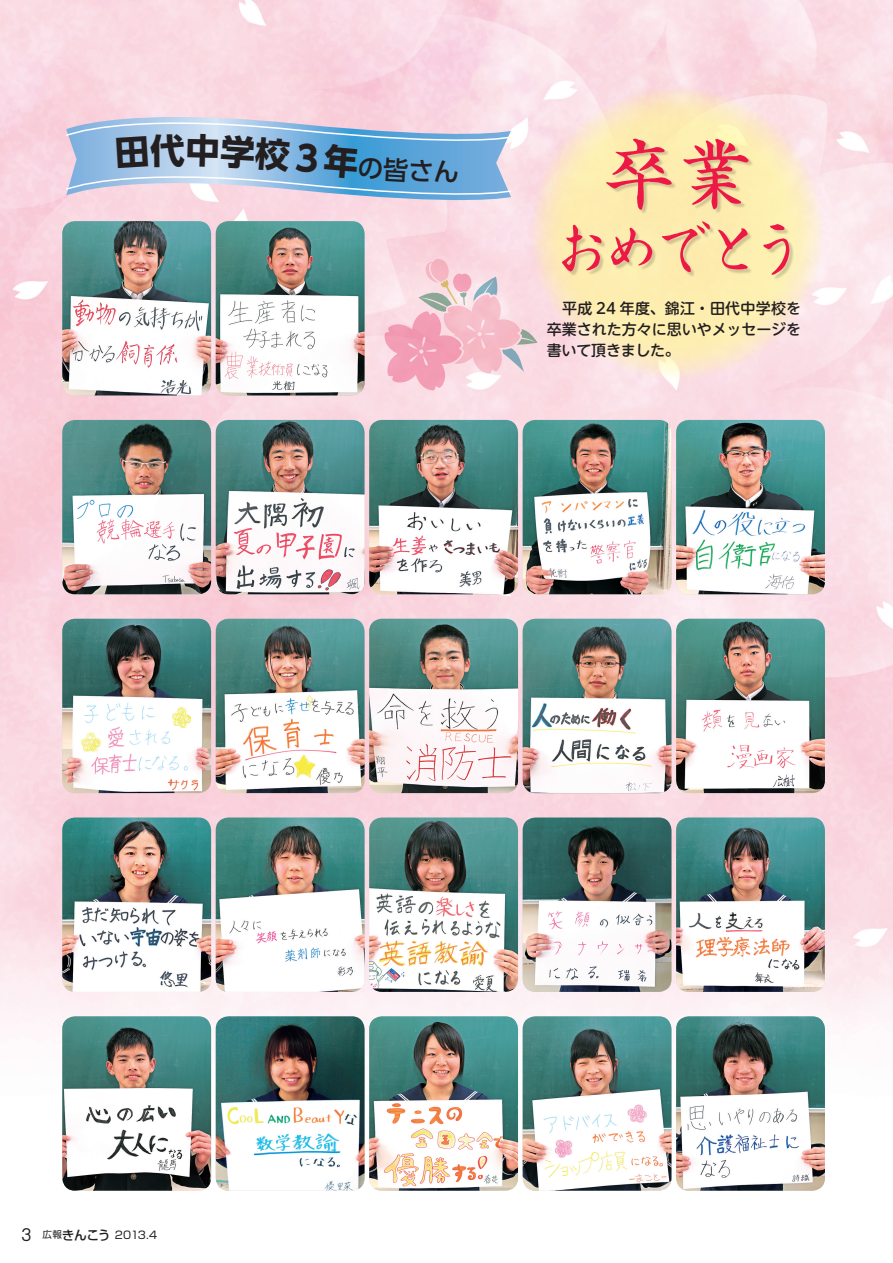
<style>
.page{position:relative;width:893px;height:1263px;background:#fff}
.page>*{position:absolute;margin:0;border:0;box-sizing:border-box;transform-origin:0 0}
.t1{font:75px "Sei Kai CB1 Pr 5";color:#ed1845}
.t2{font:60px "Sei Kai CB1 Pr 5";letter-spacing:-.16em;color:#ed1845}
.t3{font:500 15px/21px "UD Shin M Go Pro";color:#231f20;text-align:justify}
.t4{font:10.65px "Shin Go Pr 5";color:#231f20}
.s1{font-family:"MOG Romaji B";font-weight:500;font-size:15.9px}
.s2{font-size:9.6px}
.s3{font-weight:500;font-size:12.75px}
</style>
<div class="page">
<img style="left:0;top:0;width:893px;height:1143px">
<svg style="left:531px;top:87px;width:292px;height:292px"></svg>
<div style="left:563px;top:140px;width:231px;height:140px;background:#231f20;opacity:.2"></div>
<img style="left:62px;top:221px;width:149px;height:174px">
<img style="left:62px;top:420px;width:149px;height:174px">
<img style="left:62px;top:619px;width:149px;height:174px">
<img style="left:62px;top:817px;width:149px;height:175px">
<img style="left:62px;top:1016px;width:149px;height:175px">
<img style="left:216px;top:221px;width:149px;height:174px">
<img style="left:216px;top:420px;width:149px;height:174px">
<img style="left:216px;top:619px;width:149px;height:174px">
<img style="left:216px;top:817px;width:149px;height:175px">
<img style="left:216px;top:1016px;width:149px;height:175px">
<img style="left:369px;top:420px;width:149px;height:174px">
<img style="left:369px;top:619px;width:149px;height:174px">
<img style="left:369px;top:817px;width:149px;height:175px">
<img style="left:369px;top:1016px;width:149px;height:175px">
<img style="left:523px;top:420px;width:148px;height:174px">
<img style="left:523px;top:619px;width:148px;height:174px">
<img style="left:523px;top:817px;width:148px;height:175px">
<img style="left:523px;top:1016px;width:148px;height:175px">
<img style="left:676px;top:420px;width:149px;height:174px">
<img style="left:676px;top:619px;width:149px;height:174px">
<img style="left:676px;top:817px;width:149px;height:175px">
<img style="left:676px;top:1016px;width:149px;height:175px">
<svg style="left:383px;top:257px;width:156px;height:136px"></svg>
<svg style="left:65px;top:112px;width:447px;height:95px"></svg>
<p class="t4" style="left:21px;top:1226px;width:137px"><span class="s1">3</span> <span class="s2">広報</span><span class="s3">きんこう</span> 2013.4</p>
<h1 class="t1" style="left:603px;top:115px;width:151px">卒業</h1>
<h2 class="t2" style="left:551px;top:202px;width:258px">おめでとう</h2>
<p class="t3" style="left:547px;top:297px;width:256px">　平成 24 年度、錦江・田代中学校を卒業された方々に思いやメッセージを書いて頂きました。</p>
</div>
